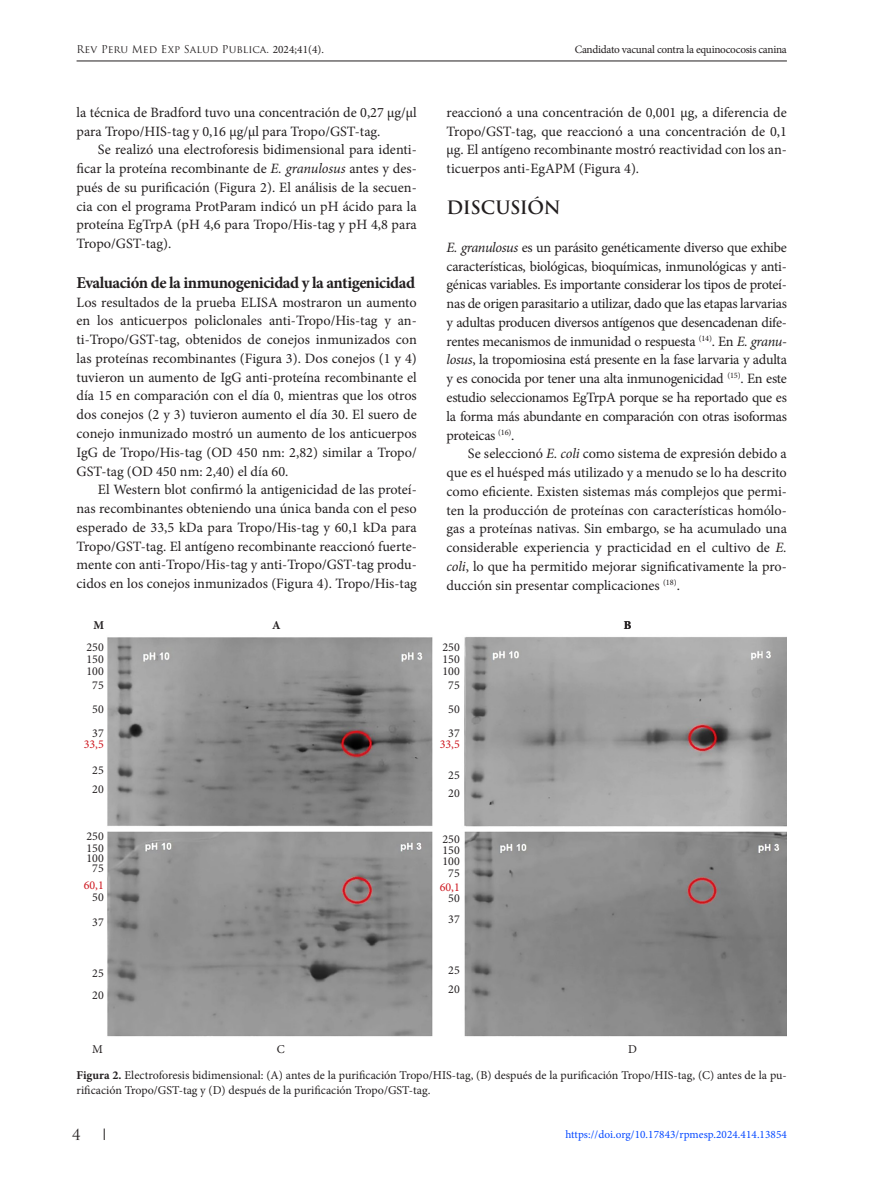
<style>
.page{position:relative;width:872px;height:1183px;background:#fff}
.page>*{position:absolute;margin:0;border:0;box-sizing:border-box;transform-origin:0 0}
.SUBTITULO_RPMESP{font:700 18px "Trajan Pro";letter-spacing:-.03em;color:#231f20}
._1ER_PARRAFO_TEXTO_G{font:700 16.5px "Minion Pro";letter-spacing:-.03em;color:#231f20}
.t1{font:15px "Trajan Pro";color:#231f20}
.TEXTO_GENERAL_CON_SA{font:14.25px/18.8px "Minion Pro";color:#231f20;text-align:justify}
._1ER_PARRAFO_TEXTO_G-2{font:14.25px/18.8px "Minion Pro";letter-spacing:-.01em;color:#231f20;text-align:justify}
.t2{font:12px/15px "Minion Pro";color:#231f20}
.t3{font:12px "Minion Pro";color:#cd151d}
.t4{font:700 12px "Minion Pro";color:#231f20}
.t5{font:11.25px "Minion Pro";color:#0548ff}
.t6{font:11.25px "Minion Pro";letter-spacing:-.025em;color:#231f20}
.t7{font:10.5px "Trajan Pro";letter-spacing:.005em;color:#231f20}
.s1{font-family:"Minion Pro";font-size:11.25px}
.s2{font-style:italic}
.s3{font-weight:700}
</style>
<div class="page">
<hr style="left:77px;top:61px;width:710px;height:1px;background:#231f20">
<img style="left:107px;top:637px;width:680px;height:400px">
<p class="t7" style="left:77px;top:43px;width:249px">Rev Peru Med Exp Salud Publica. <span class="s1">2024;41(4).</span></p>
<p class="t6" style="left:575px;top:42px;width:214px">Candidato vacunal contra la equinococosis canina</p>
<p class="_1ER_PARRAFO_TEXTO_G-2" style="left:77px;top:103px;width:342px">la técnica de Bradford tuvo una concentración de 0,27 µg/µl para Tropo/HIS-tag y 0,16 µg/µl para Tropo/GST-tag.</p>
<p class="TEXTO_GENERAL_CON_SA" style="left:77px;top:140px;width:342px;text-indent:21px">Se realizó una electroforesis bidimensional para identi&shy;ficar la proteína recombinante de <span class="s2">E. granulosus</span> antes y des&shy;pués de su purificación (Figura 2). El análisis de la secuen&shy;cia con el programa ProtParam indicó un pH ácido para la proteína EgTrpA (pH 4,6 para Tropo/His-tag y pH 4,8 para Tropo/GST-tag).</p>
<p class="_1ER_PARRAFO_TEXTO_G" style="left:77px;top:271px;width:340px">Evaluación de la inmunogenicidad y la antigenicidad</p>
<p class="_1ER_PARRAFO_TEXTO_G-2" style="left:77px;top:293px;width:342px">Los resultados de la prueba ELISA mostraron un aumento en los anticuerpos policlonales anti-Tropo/His-tag y an&shy;ti-Tropo/GST-tag, obtenidos de conejos inmunizados con las proteínas recombinantes (Figura 3). Dos conejos (1 y 4) tuvieron un aumento de IgG anti-proteína recombinante el día 15 en comparación con el día 0, mientras que los otros dos conejos (2 y 3) tuvieron aumento el día 30. El suero de conejo inmunizado mostró un aumento de los anticuerpos IgG de Tropo/His-tag (OD 450 nm: 2,82) similar a Tropo/ GST-tag (OD 450 nm: 2,40) el día 60.</p>
<p class="TEXTO_GENERAL_CON_SA" style="left:77px;top:480px;width:342px;text-indent:21px">El Western blot confirmó la antigenicidad de las proteí&shy;nas recombinantes obteniendo una única banda con el peso esperado de 33,5 kDa para Tropo/His-tag y 60,1 kDa para Tropo/GST-tag. El antígeno recombinante reaccionó fuerte&shy;mente con anti-Tropo/His-tag y anti-Tropo/GST-tag produ&shy;cidos en los conejos inmunizados (Figura 4). Tropo/His-tag</p>
<p class="t4" style="left:94px;top:616px;width:12px">M</p>
<p class="t4" style="left:272px;top:616px;width:10px">A</p>
<p class="TEXTO_GENERAL_CON_SA" style="left:446px;top:103px;width:342px">reaccionó a una concentración de 0,001 µg, a diferencia de Tropo/GST-tag, que reaccionó a una concentración de 0,1 µg. El antígeno recombinante mostró reactividad con los an&shy;ticuerpos anti-EgAPM (Figura 4).</p>
<p class="SUBTITULO_RPMESP" style="left:446px;top:196px;width:116px">DISCUSIÓN</p>
<p class="_1ER_PARRAFO_TEXTO_G-2" style="left:446px;top:238px;width:342px"><span class="s2">E. granulosus</span> es un parásito genéticamente diverso que exhibe características, biológicas, bioquímicas, inmunológicas y anti&shy;génicas variables. Es importante considerar los tipos de proteí&shy;nas de origen parasitario a utilizar, dado que las etapas larvarias y adultas producen diversos antígenos que desencadenan dife&shy;rentes mecanismos de inmunidad o respuesta <sup>(14)</sup>. En <span class="s2">E. granu&shy;losus</span>, la tropomiosina está presente en la fase larvaria y adulta y es conocida por tener una alta inmunogenicidad <sup>(15)</sup>. En este estudio seleccionamos EgTrpA porque se ha reportado que es la forma más abundante en comparación con otras isoformas proteicas <sup>(16)</sup>.</p>
<p class="TEXTO_GENERAL_CON_SA" style="left:446px;top:444px;width:342px;text-indent:21px">Se seleccionó <span class="s2">E. coli</span> como sistema de expresión debido a que es el huésped más utilizado y a menudo se lo ha descrito como eficiente. Existen sistemas más complejos que permi&shy;ten la producción de proteínas con características homólo&shy;gas a proteínas nativas. Sin embargo, se ha acumulado una considerable experiencia y practicidad en el cultivo de <span class="s2">E. coli</span>, lo que ha permitido mejorar significativamente la pro&shy;ducción sin presentar complicaciones <sup>(18)</sup>.</p>
<p class="t4" style="left:624px;top:616px;width:9px">B</p>
<p class="t2" style="left:86px;top:639px;width:19px">250</p>
<p class="t2" style="left:442px;top:639px;width:19px">250</p>
<p class="t2" style="left:86px;top:651px;width:19px">150</p>
<p class="t2" style="left:442px;top:651px;width:19px">150</p>
<p class="t2" style="left:86px;top:664px;width:19px">100</p>
<p class="t2" style="left:442px;top:664px;width:19px">100</p>
<p class="t2" style="left:92px;top:677px;width:13px">75</p>
<p class="t2" style="left:448px;top:677px;width:13px">75</p>
<p class="t2" style="left:92px;top:701px;width:13px">50</p>
<p class="t2" style="left:448px;top:701px;width:13px">50</p>
<p class="t2" style="left:92px;top:725px;width:13px">37</p>
<p class="t2" style="left:448px;top:725px;width:13px">37</p>
<p class="t2" style="left:92px;top:762px;width:13px">25</p>
<p class="t2" style="left:448px;top:767px;width:13px">25</p>
<p class="t2" style="left:92px;top:781px;width:13px">20</p>
<p class="t2" style="left:448px;top:785px;width:13px">20</p>
<p class="t2" style="left:86px;top:828px;width:19px">250</p>
<p class="t2" style="left:442px;top:831px;width:19px">250</p>
<p class="t2" style="left:86px;top:850px;width:19px">100</p>
<p class="t2" style="left:442px;top:853px;width:19px">100</p>
<p class="t2" style="left:92px;top:860px;width:13px">75</p>
<p class="t2" style="left:448px;top:865px;width:13px">75</p>
<p class="t2" style="left:92px;top:889px;width:13px">50</p>
<p class="t2" style="left:448px;top:890px;width:13px">50</p>
<p class="t2" style="left:92px;top:914px;width:13px">37</p>
<p class="t2" style="left:448px;top:911px;width:13px">37</p>
<p class="t3" style="left:84px;top:735px;width:22px">33,5</p>
<p class="t3" style="left:440px;top:735px;width:22px">33,5</p>
<p class="t2" style="left:86px;top:840px;width:19px">150</p>
<p class="t2" style="left:442px;top:842px;width:19px">150</p>
<p class="t3" style="left:84px;top:876px;width:22px">60,1</p>
<p class="t3" style="left:440px;top:878px;width:22px">60,1</p>
<p class="t2" style="left:92px;top:965px;width:13px">25</p>
<p class="t2" style="left:448px;top:962px;width:13px">25</p>
<p class="t2" style="left:92px;top:987px;width:13px">20</p>
<p class="t2" style="left:448px;top:981px;width:13px">20</p>
<p class="t2" style="left:92px;top:1040px;width:12px">M</p>
<p class="t2" style="left:277px;top:1040px;width:9px">C</p>
<p class="t2" style="left:628px;top:1040px;width:10px">D</p>
<p class="t2" style="left:77px;top:1067px;width:712px"><span class="s3">Figura 2.</span> Electroforesis bidimensional: (A) antes de la purificación Tropo/HIS-tag, (B) después de la purificación Tropo/HIS-tag, (C) antes de la pu&shy;rificación Tropo/GST-tag y (D) después de la purificación Tropo/GST-tag.</p>
<p class="t1" style="left:72px;top:1124px;width:10px">4</p>
<p class="t5" style="left:565px;top:1126px;width:223px">https://doi.org/10.17843/rpmesp.2024.414.13854</p>
</div>
